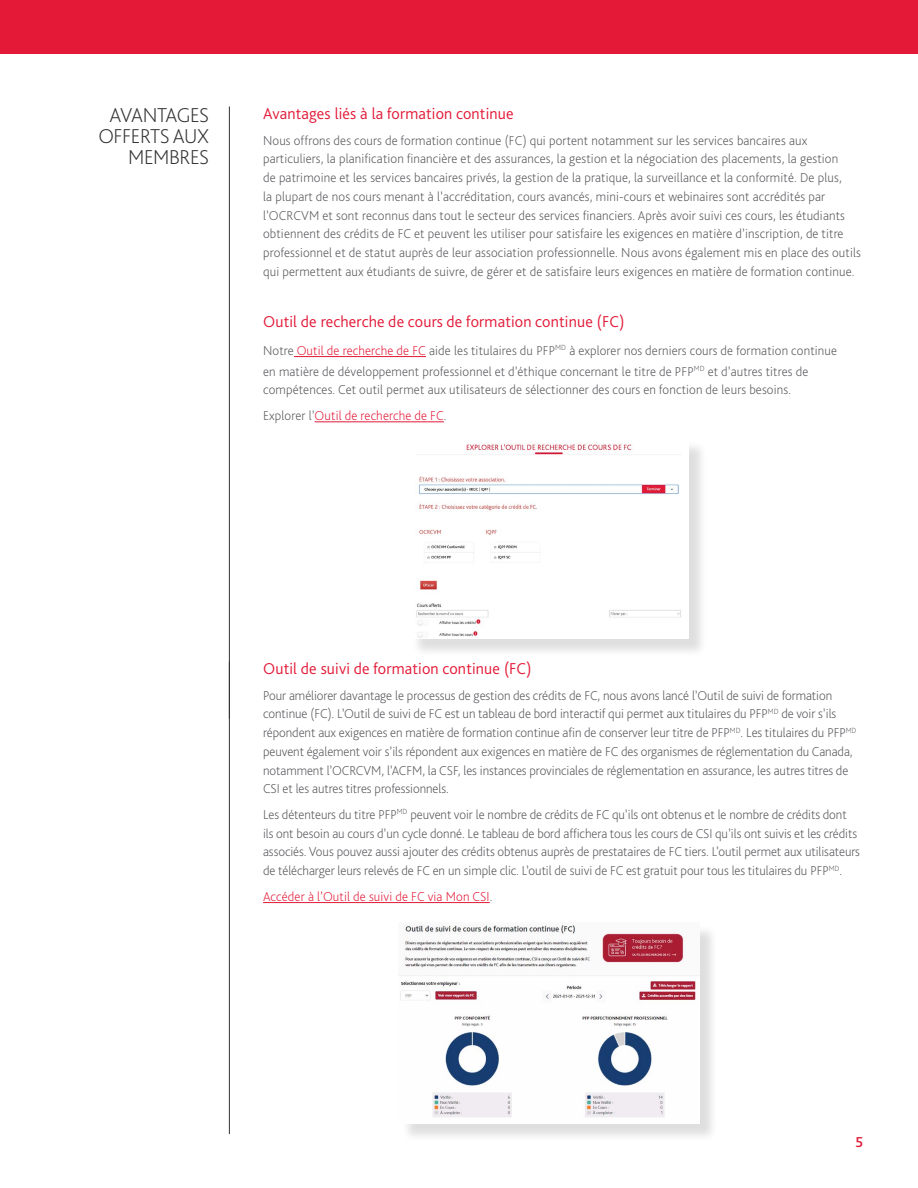
<style>
.page{position:relative;width:918px;height:1188px;background:#fff}
.page>*{position:absolute;margin:0;border:0;box-sizing:border-box;transform-origin:0 0}
.t1{font:200 21px/21px "Bliss Pro";letter-spacing:-.02em;color:#313131;text-align:right}
.t2{font:300 16.5px "Bliss Pro";letter-spacing:.01em;color:#e31937}
.t3{font:500 15px "Bliss Pro";color:#e31937}
.t4{font:200 13.5px/18.8px "Bliss Pro";letter-spacing:.01em;color:#55565a}
.t5{font:200 13.5px "Bliss Pro";letter-spacing:.01em;color:#e31937}
.s1{color:#e31937}
.s2{color:#55565a}
</style>
<div class="page">
<div style="left:0;top:0;width:918px;height:54px;background:#e31937"></div>
<hr style="left:229px;top:107px;width:1px;height:325px;background:#313131">
<hr style="left:229px;top:432px;width:1px;height:287px;background:#313131">
<hr style="left:294px;top:356px;width:132px;height:1px;background:#e31937">
<hr style="left:315px;top:421px;width:129px;height:1px;background:#e31937">
<hr style="left:229px;top:662px;width:1px;height:472px;background:#313131">
<hr style="left:263px;top:902px;width:227px;height:1px;background:#e31937">
<div style="left:401px;top:925px;width:317px;height:217px;background:#000;opacity:.13"></div>
<img style="left:399px;top:922px;width:300px;height:202px">
<div style="left:412px;top:440px;width:295px;height:218px;background:#000;opacity:.13"></div>
<img style="left:412px;top:440px;width:277px;height:199px">
<h1 class="t1" style="left:98px;top:104px;width:112px">AVANTAGES<br>OFFERTS AUX<br>MEMBRES</h1>
<p class="t2" style="left:263px;top:103px;width:252px">Avantages liés à la formation continue</p>
<p class="t4" style="left:263px;top:130px;width:599px">Nous offrons des cours de formation continue (FC) qui portent notamment sur les services bancaires aux particuliers, la planification financière et des assurances, la gestion et la négociation des placements, la gestion<br>de patrimoine et les services bancaires privés, la gestion de la pratique, la surveillance et la conformité. De plus,<br>la plupart de nos cours menant à l’accréditation, cours avancés, mini-cours et webinaires sont accrédités par l’OCRCVM et sont reconnus dans tout le secteur des services financiers. Après avoir suivi ces cours, les étudiants obtiennent des crédits de FC et peuvent les utiliser pour satisfaire les exigences en matière d’inscription, de titre professionnel et de statut auprès de leur association professionnelle. Nous avons également mis en place des outils qui permettent aux étudiants de suivre, de gérer et de satisfaire leurs exigences en matière de formation continue.</p>
<p class="t2" style="left:263px;top:311px;width:363px">Outil de recherche de cours de formation continue (FC)</p>
<p class="t4" style="left:263px;top:339px;width:575px;line-height:21px">Notre <span class="s1">Outil de recherche de FC</span> aide les titulaires du PFP<sup>MD</sup> à explorer nos derniers cours de formation continue en matière de développement professionnel et d’éthique concernant le titre de PFP<sup>MD</sup> et d’autres titres de</p>
<p class="t4" style="left:263px;top:377px;width:529px;line-height:25.5px">compétences. Cet outil permet aux utilisateurs de sélectionner des cours en fonction de leurs besoins.<br>Explorer l’<span class="s1">Outil de recherche de FC</span>.</p>
<p class="t2" style="left:263px;top:658px;width:270px">Outil de suivi de formation continue (FC)</p>
<p class="t4" style="left:263px;top:685px;width:595px">Pour améliorer davantage le processus de gestion des crédits de FC, nous avons lancé l’Outil de suivi de formation continue (FC). L’Outil de suivi de FC est un tableau de bord interactif qui permet aux titulaires du PFP<sup>MD</sup> de voir s’ils répondent aux exigences en matière de formation continue afin de conserver leur titre de PFP<sup>MD</sup>. Les titulaires du PFP<sup>MD </sup>peuvent également voir s’ils répondent aux exigences en matière de FC des organismes de réglementation du Canada, notamment l’OCRCVM, l’ACFM, la CSF, les instances provinciales de réglementation en assurance, les autres titres de CSI et les autres titres professionnels.</p>
<p class="t4" style="left:263px;top:805px;width:598px">Les détenteurs du titre PFP<sup>MD</sup> peuvent voir le nombre de crédits de FC qu’ils ont obtenus et le nombre de crédits dont ils ont besoin au cours d’un cycle donné. Le tableau de bord affichera tous les cours de CSI qu’ils ont suivis et les crédits associés. Vous pouvez aussi ajouter des crédits obtenus auprès de prestataires de FC tiers. L’outil permet aux utilisateurs de télécharger leurs relevés de FC en un simple clic. L’outil de suivi de FC est gratuit pour tous les titulaires du PFP<sup>MD</sup>.</p>
<p class="t5" style="left:263px;top:888px;width:231px">Accéder à l’Outil de suivi de FC via Mon CSI<span class="s2">.</span></p>
<p class="t3" style="left:856px;top:1133px;width:9px">5</p>
</div>
